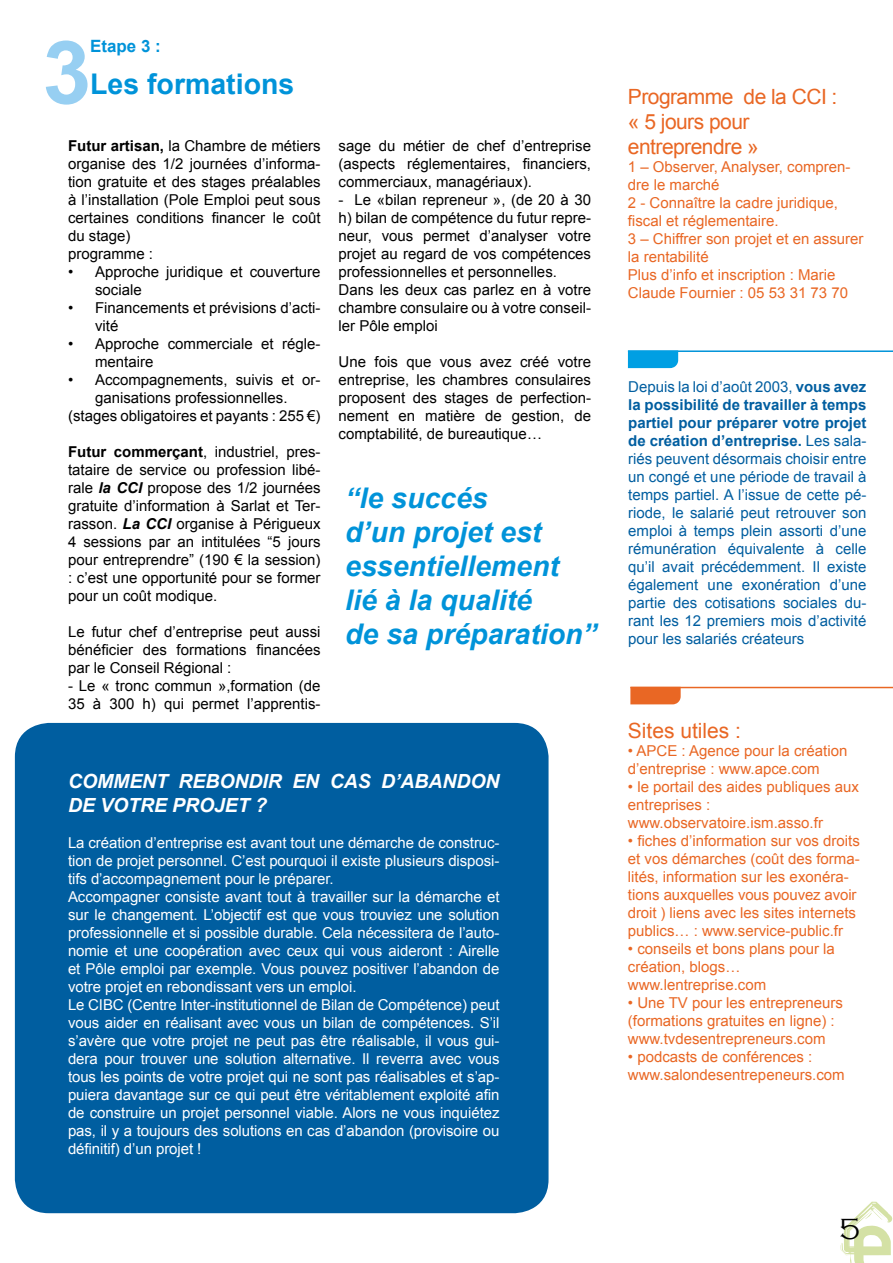
<style>
.page{position:relative;width:893px;height:1263px;background:#fff}
.page>*{position:absolute;margin:0;border:0;box-sizing:border-box;transform-origin:0 0}
.t1{font:700 87.75px "Arial";color:#97cff2}
.t2{font:300 30px "Copperplate Gothic";color:#000}
.t3{font:italic 700 28.5px/34.2px "Arial";color:#0093d9}
.t4{font:700 28.5px "Arial";color:#0093d9}
.t5{font:21px/25.2px "Arial";letter-spacing:-.025em;color:#e96724}
.t6{font:21px "Arial";color:#e96724}
.t7{font:italic 700 19.5px/23.4px "Arial";letter-spacing:-.005em;color:#fff}
.t8{font:700 16.95px "Arial";color:#0093d9}
.t9{font:15px/18px "Arial";color:#000}
.t10{font:15px/18px "Arial";letter-spacing:-.005em;color:#fff}
.t11{font:15px/18px "Arial";color:#e96724}
.t12{font:15px/18px "Arial";color:#005ea0;text-align:justify}
.s1{font-weight:700}
.s2{font-weight:700;font-style:italic}
</style>
<div class="page">
<svg style="left:840px;top:1201px;width:53px;height:62px"></svg>
<div style="left:15px;top:723px;width:534px;height:490px;background:#005ea0;border-radius:34px"></div>
<hr style="left:630px;top:687px;width:263px;height:1px;background:#e96724">
<svg style="left:630px;top:687px;width:51px;height:17px"></svg>
<hr style="left:628px;top:350px;width:265px;height:2px;background:#0093d9">
<svg style="left:628px;top:350px;width:50px;height:18px"></svg>
<p class="t8" style="left:90px;top:35px;width:72px">Etape 3 :</p>
<h1 class="t1" style="left:43px;top:14px;width:50px">3</h1>
<h3 class="t4" style="left:90px;top:65px;width:206px">Les formations</h3>
<p class="t9" style="left:68px;top:137px;width:254px"><span class="s1">Futur artisan,</span> la Chambre de métiers organise des 1/2 journées d’informa&shy;tion gratuite et des stages préalables à l’installation (Pole Emploi peut sous certaines conditions financer le coût du stage)<br>programme :</p>
<p class="t9" style="left:95px;top:263px;width:227px;text-indent:-27px">• Approche juridique et couverture sociale</p>
<p class="t9" style="left:95px;top:299px;width:227px;text-indent:-27px">• Financements et prévisions d’acti&shy;vité</p>
<p class="t9" style="left:95px;top:335px;width:227px;text-indent:-27px">• Approche commerciale et régle&shy;mentaire</p>
<p class="t9" style="left:68px;top:371px;width:254px;text-align:center">• Accompagnements, suivis et or&shy;ganisations professionnelles.<br>(stages obligatoires et payants : 255 €)</p>
<p class="t9" style="left:68px;top:443px;width:254px;text-align:justify"><span class="s1">Futur commerçant</span>, industriel, pres&shy;tataire de service ou profession libé&shy;rale <span class="s2">la CCI</span> propose des 1/2 journées gratuite d’information à Sarlat et Ter&shy;rasson. <span class="s2">La CCI</span> organise à Périgueux 4 sessions par an intitulées “5 jours pour entreprendre” (190 € la session) : c’est une opportunité pour se former pour un coût modique.</p>
<p class="t9" style="left:68px;top:623px;width:254px;text-align:justify">Le futur chef d’entreprise peut aussi bénéficier des formations financées par le Conseil Régional :</p>
<p class="t9" style="left:68px;top:677px;width:254px">- Le « tronc commun »,formation (de<br>35 à 300 h) qui permet l’apprentis-</p>
<p class="t9" style="left:339px;top:137px;width:254px;text-align:justify">sage du métier de chef d’entreprise (aspects réglementaires, financiers, commerciaux, managériaux).</p>
<p class="t9" style="left:339px;top:191px;width:254px">- Le «bilan repreneur », (de 20 à 30 h) bilan de compétence du futur repre&shy;neur, vous permet d’analyser votre projet au regard de vos compétences professionnelles et personnelles.<br>Dans les deux cas parlez en à votre chambre consulaire ou à votre conseil&shy;ler Pôle emploi</p>
<p class="t9" style="left:339px;top:353px;width:254px;text-align:justify">Une fois que vous avez créé votre entreprise, les chambres consulaires proposent des stages de perfection&shy;nement en matière de gestion, de comptabilité, de bureautique…</p>
<h3 class="t3" style="left:345px;top:481px;width:253px">“le succés<br>d’un projet est essentiellement lié à la qualité<br>de sa préparation”</h3>
<h3 class="t7" style="left:68px;top:770px;width:433px">COMMENT REBONDIR EN CAS D’ABANDON<br>DE VOTRE PROJET ?</h3>
<p class="t10" style="left:68px;top:833px;width:433px">La création d’entreprise est avant tout une démarche de construc&shy;tion de projet personnel. C’est pourquoi il existe plusieurs disposi&shy;tifs d’accompagnement pour le préparer.<br>Accompagner consiste avant tout à travailler sur la démarche et sur le changement. L’objectif est que vous trouviez une solution professionnelle et si possible durable. Cela nécessitera de l’auto&shy;nomie et une coopération avec ceux qui vous aideront : Airelle et Pôle emploi par exemple. Vous pouvez positiver l’abandon de votre projet en rebondissant vers un emploi.<br>Le CIBC (Centre Inter-institutionnel de Bilan de Compétence) peut vous aider en réalisant avec vous un bilan de compétences. S’il s’avère que votre projet ne peut pas être réalisable, il vous gui&shy;dera pour trouver une solution alternative. Il reverra avec vous tous les points de votre projet qui ne sont pas réalisables et s’ap&shy;puiera davantage sur ce qui peut être véritablement exploité afin de construire un projet personnel viable. Alors ne vous inquiétez pas, il y a toujours des solutions en cas d’abandon (provisoire ou définitif) d’un projet !</p>
<h3 class="t5" style="left:628px;top:84px;width:211px">Programme de la CCI : « 5 jours pour entreprendre »</h3>
<p class="t11" style="left:628px;top:158px;width:237px">1 – Observer, Analyser, compren&shy;dre le marché<br>2 - Connaître la cadre juridique, fiscal et réglementaire.<br>3 – Chiffrer son projet et en assurer la rentabilité<br>Plus d’info et inscription : Marie<br>Claude Fournier : 05 53 31 73 70</p>
<p class="t12" style="left:628px;top:378px;width:240px">Depuis la loi d’août 2003, <span class="s1">vous avez la possibilité de travailler à temps partiel pour préparer votre projet de création d’entreprise.</span> Les sala&shy;riés peuvent désormais choisir entre un congé et une période de travail à temps partiel. A l’issue de cette pé&shy;riode, le salarié peut retrouver son emploi à temps plein assorti d’une rémunération équivalente à celle qu’il avait précédemment. Il existe également une exonération d’une partie des cotisations sociales du&shy;rant les 12 premiers mois d’activité pour les salariés créateurs</p>
<h3 class="t6" style="left:628px;top:717px;width:115px">Sites utiles :</h3>
<p class="t11" style="left:628px;top:742px;width:221px">• APCE : Agence pour la création d’entreprise : www.apce.com</p>
<p class="t11" style="left:628px;top:778px;width:233px">• le portail des aides publiques aux entreprises : www.observatoire.ism.asso.fr</p>
<p class="t11" style="left:628px;top:832px;width:233px">• fiches d’information sur vos droits et vos démarches (coût des forma&shy;lités, information sur les exonéra&shy;tions auxquelles vous pouvez avoir droit ) liens avec les sites internets publics… : www.service-public.fr</p>
<p class="t11" style="left:628px;top:940px;width:209px">• conseils et bons plans pour la création, blogs… www.lentreprise.com</p>
<p class="t11" style="left:628px;top:994px;width:217px">• Une TV pour les entrepreneurs (formations gratuites en ligne) : www.tvdesentrepreneurs.com</p>
<p class="t11" style="left:628px;top:1048px;width:218px">• podcasts de conférences : www.salondesentrepeneurs.com</p>
<h2 class="t2" style="left:839px;top:1213px;width:23px">5</h2>
</div>
